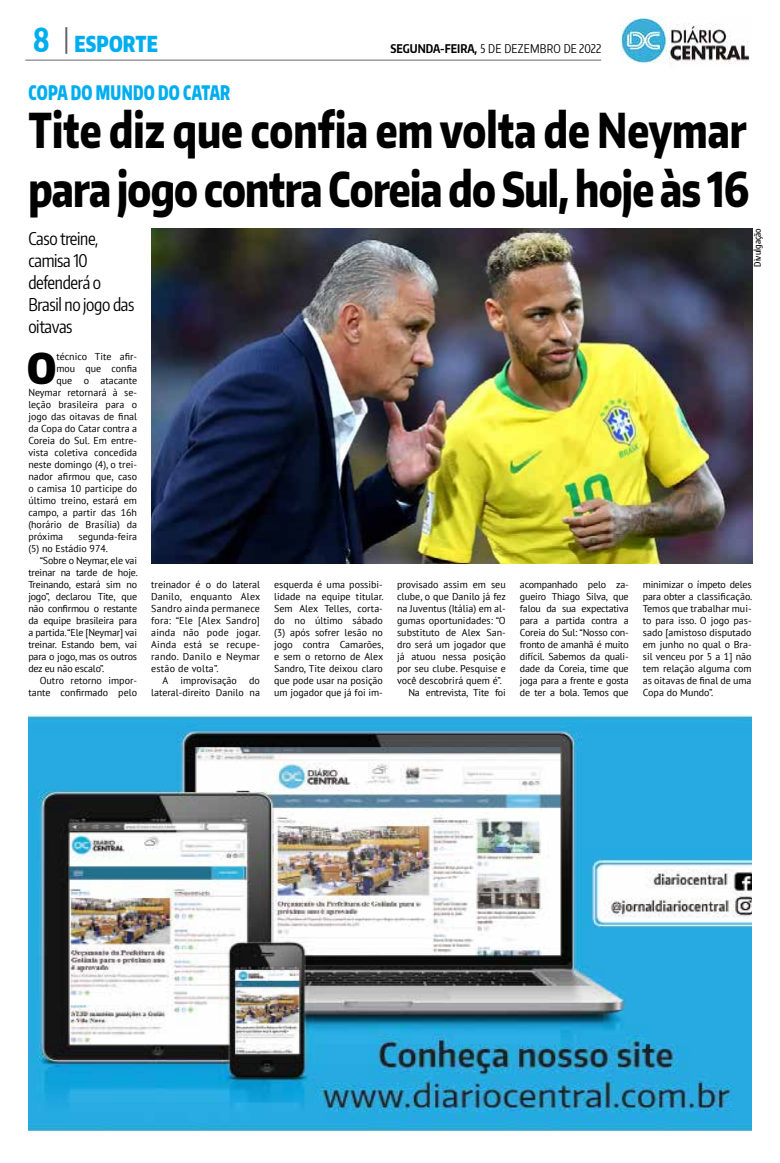
<style>
.page{position:relative;width:780px;height:1163px;background:#fff}
.page>*{position:absolute;margin:0;border:0;box-sizing:border-box;transform-origin:0 0}
.t1{font:800 48px/59px "Encode Sans Narrow";letter-spacing:-.02em;color:#000;scale:.8 1}
.t2{font:900 42.4px "Encode Sans Compressed";color:#000}
.t3{font:900 22px "Encode Sans Compressed";letter-spacing:.01em;color:#00aeef;scale:.91 1}
.t4{font:900 20px "Encode Sans Compressed";letter-spacing:.02em;color:#00aeef;scale:.8 1}
.t5{font:17.5px/22px "Encode Sans Compressed";letter-spacing:-.02em;color:#000}
.t6{font:12px "Encode Sans Compressed";letter-spacing:.02em;color:#000}
.t7{font:10px/12px "PT Sans";color:#000;text-align:justify}
.t8{font:10px "PT Sans";letter-spacing:-.02em;color:#000}
.t9{font:10px "PT Sans";letter-spacing:.02em;color:#000}
.t10{font:500 9px "Encode Sans Compressed";color:#000}
.s1{font-weight:800;font-size:33px}
.s2{font-weight:700}
</style>
<div class="page">
<img style="left:669px;top:23px;width:81px;height:41px">
<img style="left:620px;top:17px;width:48px;height:47px">
<hr style="left:25px;top:60px;width:576px;height:1px;background:#000">
<hr style="left:65px;top:27px;width:2px;height:27px;background:#000">
<img style="left:29px;top:714px;width:722px;height:416px">
<img style="left:151px;top:228px;width:601px;height:335px">
<p class="t3" style="left:33px;top:30px;width:138px"><span class="s1">8</span> ESPORTE</p>
<p class="t6" style="left:390px;top:41px;width:212px"><span class="s2">SEGUNDA-FEIRA,</span> 5 de dezembro DE 2022</p>
<p class="t4" style="left:28px;top:79px;width:254px">COPA DO MUNDO DO CATAR</p>
<p class="t1" style="left:28px;top:99px;width:902px">Tite diz que confia em volta de Neymar para jogo contra Coreia do Sul, hoje às 16</p>
<p class="t5" style="left:28px;top:227px;width:107px">Caso treine, camisa 10 defenderá o<br>Brasil no jogo das oitavas</p>
<p class="t10" style="left:751px;top:267px;width:40px;rotate:-90deg">Divulgação</p>
<p class="t2" style="left:27px;top:340px;width:28px">O</p>
<p class="t7" style="left:56px;top:350px;width:82px">técnico Tite afir-</p>
<p class="t7" style="left:56px;top:362px;width:82px">mou que confia</p>
<p class="t7" style="left:56px;top:374px;width:82px">que o atacante</p>
<p class="t7" style="left:28px;top:386px;width:110px">Neymar retornará à se-</p>
<p class="t7" style="left:28px;top:398px;width:110px">leção brasileira para o</p>
<p class="t7" style="left:28px;top:410px;width:110px">jogo das oitavas de final</p>
<p class="t7" style="left:28px;top:422px;width:110px">da Copa do Catar contra a</p>
<p class="t7" style="left:28px;top:434px;width:110px">Coreia do Sul. Em entre-</p>
<p class="t7" style="left:28px;top:446px;width:110px">vista coletiva concedida</p>
<p class="t7" style="left:28px;top:458px;width:110px">neste domingo (4), o trei-</p>
<p class="t7" style="left:28px;top:470px;width:110px">nador afirmou que, caso</p>
<p class="t7" style="left:28px;top:482px;width:110px">o camisa 10 participe do</p>
<p class="t7" style="left:28px;top:494px;width:110px">último treino, estará em</p>
<p class="t7" style="left:28px;top:506px;width:110px">campo, a partir das 16h</p>
<p class="t7" style="left:28px;top:518px;width:110px">(horário de Brasília) da</p>
<p class="t7" style="left:28px;top:530px;width:36px">próxima</p>
<p class="t7" style="left:78px;top:530px;width:60px">segunda-feira</p>
<p class="t7" style="left:28px;top:542px;width:81px">(5) no Estádio 974.</p>
<p class="t8" style="left:40px;top:554px;width:99px">“Sobre o Neymar, ele vai</p>
<p class="t8" style="left:28px;top:566px;width:111px">treinar na tarde de hoje.</p>
<p class="t8" style="left:28px;top:578px;width:110px">Treinando, estará sim no</p>
<p class="t8" style="left:28px;top:590px;width:110px">jogo”, declarou Tite, que</p>
<p class="t8" style="left:28px;top:602px;width:110px">não confirmou o restante</p>
<p class="t8" style="left:28px;top:614px;width:110px">da equipe brasileira para</p>
<p class="t8" style="left:28px;top:626px;width:110px">a partida. “Ele [Neymar] vai</p>
<p class="t8" style="left:28px;top:638px;width:110px">treinar. Estando bem, vai</p>
<p class="t8" style="left:28px;top:650px;width:110px">para o jogo, mas os outros</p>
<p class="t8" style="left:28px;top:662px;width:78px">dez eu não escalo”.</p>
<p class="t7" style="left:40px;top:674px;width:99px">Outro retorno impor-</p>
<p class="t7" style="left:28px;top:686px;width:110px">tante confirmado pelo</p>
<p class="t7" style="left:151px;top:578px;width:110px">treinador é o do lateral</p>
<p class="t9" style="left:151px;top:590px;width:110px">Danilo, enquanto Alex</p>
<p class="t9" style="left:151px;top:602px;width:110px">Sandro ainda permanece</p>
<p class="t9" style="left:151px;top:614px;width:110px">fora: “Ele [Alex Sandro]</p>
<p class="t9" style="left:151px;top:626px;width:111px">ainda não pode jogar.</p>
<p class="t9" style="left:151px;top:638px;width:110px">Ainda está se recupe-</p>
<p class="t9" style="left:151px;top:650px;width:110px">rando. Danilo e Neymar</p>
<p class="t9" style="left:151px;top:662px;width:69px">estão de volta”.</p>
<p class="t7" style="left:163px;top:674px;width:99px">A improvisação do</p>
<p class="t7" style="left:151px;top:686px;width:110px">lateral-direito Danilo na</p>
<p class="t7" style="left:274px;top:578px;width:111px">esquerda é uma possibi&shy;lidade na equipe titular.<br>Sem Alex Telles, corta&shy;do no último sábado (3) após sofrer lesão no jogo contra Camarões, e sem o retorno de Alex Sandro, Tite deixou claro que pode usar na posição um jogador que já foi im-</p>
<p class="t7" style="left:397px;top:578px;width:110px">provisado assim em seu</p>
<p class="t7" style="left:397px;top:590px;width:110px">clube, o que Danilo já fez</p>
<p class="t7" style="left:397px;top:602px;width:110px">na Juventus (Itália) em al-</p>
<p class="t7" style="left:397px;top:614px;width:110px">gumas oportunidades: “O</p>
<p class="t7" style="left:397px;top:626px;width:110px">substituto de Alex San-</p>
<p class="t7" style="left:397px;top:638px;width:110px">dro será um jogador que</p>
<p class="t7" style="left:397px;top:650px;width:110px">já atuou nessa posição</p>
<p class="t7" style="left:397px;top:662px;width:110px">por seu clube. Pesquise e</p>
<p class="t7" style="left:397px;top:674px;width:106px">você descobrirá quem é”.</p>
<p class="t8" style="left:408px;top:686px;width:99px">Na entrevista, Tite foi</p>
<p class="t7" style="left:520px;top:578px;width:110px">acompanhado pelo za&shy;gueiro Thiago Silva, que falou da sua expectativa para a partida contra a Coreia do Sul: “Nosso con&shy;fronto de amanhã é muito difícil. Sabemos da quali&shy;dade da Coreia, time que joga para a frente e gosta de ter a bola. Temos que</p>
<p class="t7" style="left:643px;top:578px;width:111px">minimizar o ímpeto deles para obter a classificação.<br>Temos que trabalhar mui&shy;to para isso. O jogo pas&shy;sado [amistoso disputado em junho no qual o Bra&shy;sil venceu por 5 a 1] não tem relação alguma com as oitavas de final de uma Copa do Mundo”.</p>
</div>
